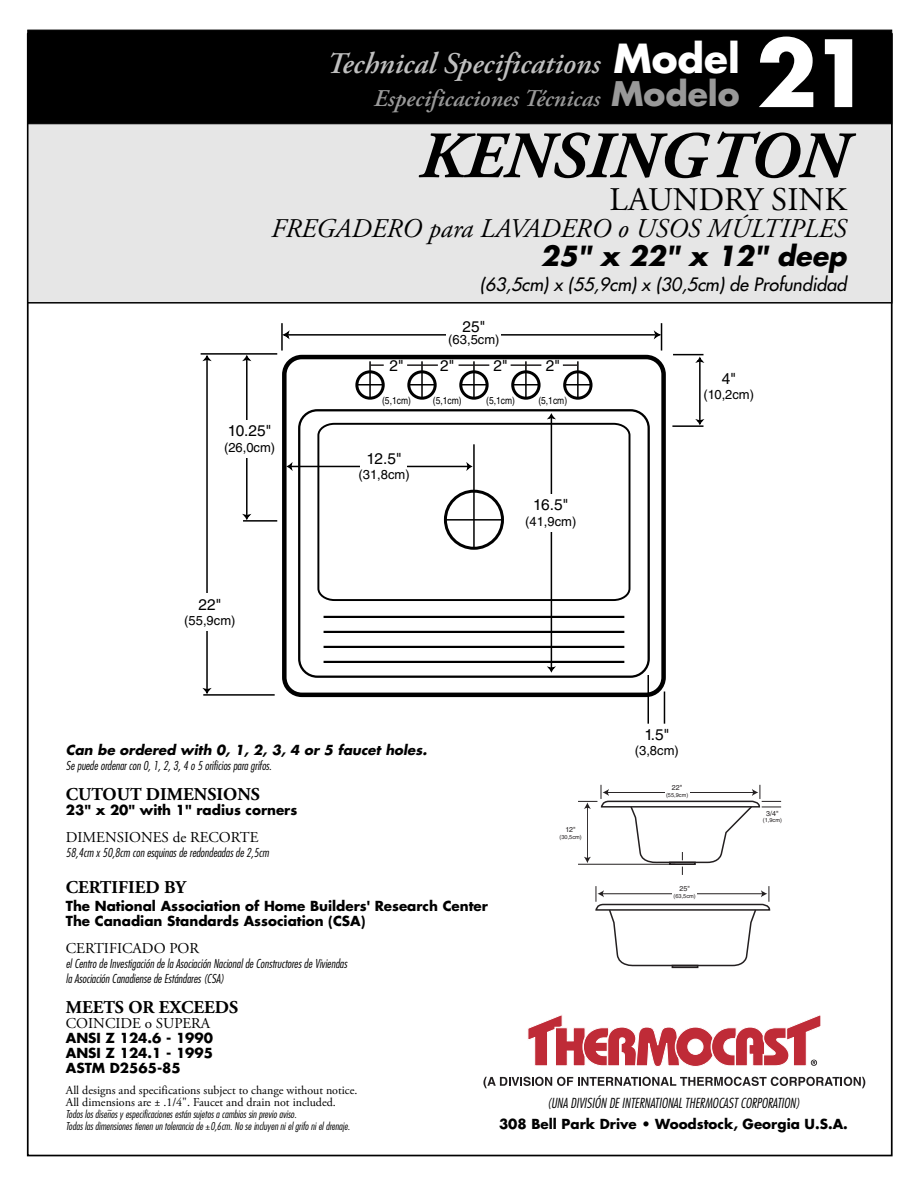
<style>
.page{position:relative;width:918px;height:1188px;background:#fff}
.page>*{position:absolute;margin:0;border:0;box-sizing:border-box;transform-origin:0 0}
.t1{font:700 90px "Futura Std";color:#fff}
.t2{font:italic 700 66px "Adobe Garamond Pro";color:#000}
.t3{font:33px "Adobe Garamond Pro";color:#000}
.t4{font:italic 600 30px "Adobe Garamond Pro";color:#bfbfbf}
.t5{font:italic 27px "Adobe Garamond Pro";color:#000}
.t6{font:italic 700 27px "Futura Std";color:#000}
.t7{font:italic 600 24px "Adobe Garamond Pro";color:#999}
.t8{font:700 18px "Adobe Garamond Pro";color:#000}
.t9{font:italic 500 18px "Futura Std";color:#000}
.t10{font:15.45px "Helvetica LT Std";letter-spacing:-.02em;color:#000}
.t11{font:15px "Adobe Garamond Pro";color:#000}
.t12{font:700 13.5px/15px "Futura Std";color:#000}
.t13{font:italic 300 condensed 13.5px "Futura Std";color:#000}
.t14{font:italic 700 13.5px "Futura Std";color:#000}
.t15{font:13.05px "Helvetica LT Std";color:#000}
.t16{font:italic 300 condensed 12px/15px "Futura Std";color:#000}
.t17{font:12px/12px "Adobe Garamond Pro";color:#000}
.t18{font:italic 300 condensed 10.5px/12px "Futura Std";color:#000}
.t19{font:italic 300 condensed 10.5px "Futura Std";color:#231f20}
.t20{font:10.05px "Helvetica LT Std";color:#000;scale:.85 1}
.t21{font:7.2px "Helvetica LT Std";color:#231f20}
.t22{font:5.7px "Helvetica LT Std";color:#231f20}
.s1{font-family:"Futura Std";font-weight:700;font-style:normal;font-size:39px;color:#fff}
.s2{font-family:"Futura Std";font-weight:700;font-style:normal;font-size:33px}
.s3{font-family:"Adobe Garamond Pro";font-weight:400;font-style:normal;font-stretch:normal}
</style>
<div class="page">
<div style="left:27px;top:33px;width:866px;height:1123px;background:#fff;border:2px solid #000"></div>
<div style="left:27px;top:33px;width:865px;height:271px;background:#e6e6e6;border:2px solid #000"></div>
<div style="left:28px;top:30px;width:864px;height:94px;background:#000;border:1px solid #000"></div>
<hr style="left:287px;top:334px;width:368px;height:2px;background:#000">
<svg style="left:283px;top:330px;width:8px;height:10px"></svg>
<div style="left:446px;top:326px;width:55px;height:18px;background:#fff"></div>
<hr style="left:246px;top:359px;width:2px;height:157px;background:#000">
<svg style="left:242px;top:512px;width:10px;height:8px"></svg>
<svg style="left:242px;top:355px;width:10px;height:8px"></svg>
<hr style="left:201px;top:353px;width:76px;height:2px;background:#000">
<hr style="left:281px;top:323px;width:2px;height:28px;background:#000">
<svg style="left:652px;top:323px;width:10px;height:28px"></svg>
<hr style="left:243px;top:520px;width:34px;height:2px;background:#000">
<div style="left:226px;top:420px;width:47px;height:37px;background:#fff"></div>
<hr style="left:206px;top:359px;width:2px;height:331px;background:#000">
<svg style="left:202px;top:686px;width:10px;height:8px"></svg>
<svg style="left:200px;top:354px;width:15px;height:9px"></svg>
<hr style="left:203px;top:694px;width:72px;height:2px;background:#000">
<div style="left:186px;top:593px;width:47px;height:38px;background:#fff"></div>
<svg style="left:483px;top:1077px;width:382px;height:11px"></svg>
<svg style="left:528px;top:1015px;width:293px;height:52px"></svg>
<div style="left:672px;top:965px;width:26px;height:3px;border:2px solid #231f20"></div>
<svg style="left:595px;top:886px;width:176px;height:81px"></svg>
<div style="left:672px;top:885px;width:25px;height:15px;background:#fff"></div>
<svg style="left:578px;top:785px;width:203px;height:90px"></svg>
<div style="left:665px;top:784px;width:25px;height:15px;background:#fff"></div>
<div style="left:282px;top:355px;width:384px;height:342px;border:4px solid #000;border-radius:18px"></div>
<hr style="left:324px;top:661px;width:300px;height:2px;background:#000">
<hr style="left:324px;top:646px;width:300px;height:2px;background:#000">
<hr style="left:324px;top:631px;width:300px;height:2px;background:#000">
<hr style="left:324px;top:616px;width:300px;height:2px;background:#000">
<div style="left:298px;top:409px;width:352px;height:269px;border:2px solid #000;border-radius:18px"></div>
<svg style="left:316px;top:422px;width:315px;height:180px"></svg>
<div style="left:444px;top:490px;width:60px;height:60px;border:3px solid #000;border-radius:50%"></div>
<hr style="left:473px;top:444px;width:2px;height:104px;background:#000">
<hr style="left:445px;top:519px;width:58px;height:2px;background:#000">
<hr style="left:699px;top:361px;width:2px;height:60px;background:#000">
<svg style="left:695px;top:356px;width:10px;height:9px"></svg>
<svg style="left:695px;top:417px;width:10px;height:8px"></svg>
<hr style="left:672px;top:425px;width:32px;height:2px;background:#000">
<hr style="left:551px;top:417px;width:1px;height:252px;background:#000">
<svg style="left:547px;top:413px;width:9px;height:8px"></svg>
<svg style="left:547px;top:665px;width:9px;height:8px"></svg>
<hr style="left:673px;top:354px;width:31px;height:1px;background:#000">
<hr style="left:648px;top:675px;width:1px;height:49px;background:#000">
<hr style="left:664px;top:692px;width:1px;height:32px;background:#000">
<hr style="left:291px;top:466px;width:178px;height:1px;background:#000">
<svg style="left:464px;top:458px;width:9px;height:17px"></svg>
<svg style="left:286px;top:459px;width:9px;height:16px"></svg>
<div style="left:355px;top:370px;width:30px;height:30px;border:3px solid #000;border-radius:50%"></div>
<hr style="left:369px;top:361px;width:2px;height:37px;background:#000">
<div style="left:407px;top:370px;width:30px;height:30px;border:3px solid #000;border-radius:50%"></div>
<hr style="left:421px;top:361px;width:2px;height:37px;background:#000">
<div style="left:459px;top:370px;width:30px;height:30px;border:3px solid #000;border-radius:50%"></div>
<hr style="left:473px;top:361px;width:2px;height:37px;background:#000">
<div style="left:511px;top:370px;width:30px;height:30px;border:3px solid #000;border-radius:50%"></div>
<hr style="left:525px;top:361px;width:2px;height:37px;background:#000">
<div style="left:563px;top:370px;width:30px;height:30px;border:3px solid #000;border-radius:50%"></div>
<hr style="left:577px;top:361px;width:2px;height:37px;background:#000">
<hr style="left:357px;top:384px;width:26px;height:2px;background:#000">
<hr style="left:409px;top:384px;width:26px;height:2px;background:#000">
<hr style="left:461px;top:384px;width:26px;height:2px;background:#000">
<hr style="left:513px;top:384px;width:26px;height:2px;background:#000">
<hr style="left:565px;top:384px;width:26px;height:2px;background:#000">
<svg style="left:370px;top:364px;width:14px;height:2px"></svg>
<hr style="left:407px;top:364px;width:31px;height:2px;background:#231f20">
<hr style="left:459px;top:364px;width:30px;height:2px;background:#231f20">
<hr style="left:511px;top:364px;width:30px;height:2px;background:#231f20">
<svg style="left:563px;top:364px;width:15px;height:2px"></svg>
<div style="left:361px;top:447px;width:46px;height:38px;background:#fff"></div>
<div style="left:527px;top:494px;width:47px;height:37px;background:#fff"></div>
<h3 class="t4" style="left:327px;top:46px;width:414px">Technical Specifications <span class="s1">Model</span></h3>
<h3 class="t7" style="left:374px;top:85px;width:367px">Especificaciones Técnicas <span class="s2">Modelo</span></h3>
<h1 class="t1" style="left:756px;top:13px;width:118px">21</h1>
<h2 class="t2" style="left:419px;top:118px;width:429px">KENSINGTON</h2>
<h3 class="t3" style="left:610px;top:180px;width:239px">LAUNDRY SINK</h3>
<h3 class="t5" style="left:271px;top:212px;width:577px">FREGADERO para LAVADERO o USOS MÚLTIPLES</h3>
<h3 class="t6" style="left:541px;top:238px;width:308px">25" x 22" x 12" deep</h3>
<h3 class="t9" style="left:480px;top:273px;width:368px">(63,5cm) x (55,9cm) x (30,5cm) de Profundidad</h3>
<p class="t10" style="left:463px;top:318px;width:24px">25"</p>
<p class="t15" style="left:448px;top:332px;width:53px">(63,5cm)</p>
<p class="t10" style="left:228px;top:422px;width:45px">10.25"</p>
<p class="t15" style="left:224px;top:440px;width:53px">(26,0cm)</p>
<p class="t10" style="left:199px;top:595px;width:24px">22"</p>
<p class="t15" style="left:184px;top:613px;width:53px">(55,9cm)</p>
<p class="t10" style="left:390px;top:356px;width:16px">2"</p>
<p class="t20" style="left:382px;top:395px;width:35px">(5,1cm)</p>
<p class="t10" style="left:367px;top:449px;width:36px">12.5"</p>
<p class="t15" style="left:358px;top:467px;width:53px">(31,8cm)</p>
<p class="t10" style="left:440px;top:356px;width:16px">2"</p>
<p class="t20" style="left:433px;top:395px;width:35px">(5,1cm)</p>
<p class="t10" style="left:494px;top:356px;width:16px">2"</p>
<p class="t20" style="left:486px;top:395px;width:35px">(5,1cm)</p>
<p class="t10" style="left:546px;top:356px;width:16px">2"</p>
<p class="t20" style="left:538px;top:395px;width:35px">(5,1cm)</p>
<p class="t10" style="left:533px;top:496px;width:36px">16.5"</p>
<p class="t15" style="left:525px;top:513px;width:53px">(41,9cm)</p>
<p class="t10" style="left:722px;top:370px;width:16px">4"</p>
<p class="t15" style="left:704px;top:387px;width:52px">(10,2cm)</p>
<p class="t14" style="left:66px;top:741px;width:363px">Can be ordered with 0, 1, 2, 3, 4 or 5 faucet holes.</p>
<p class="t16" style="left:66px;top:758px;width:207px">Se puede ordenar con 0, 1, 2, 3, 4 o 5 orificios para grifos.</p>
<h3 class="t8" style="left:66px;top:784px;width:196px">CUTOUT DIMENSIONS</h3>
<p class="t12" style="left:66px;top:802px;width:233px">23" x 20" with 1" radius corners</p>
<p class="t11" style="left:66px;top:828px;width:194px">DIMENSIONES de RECORTE</p>
<p class="t16" style="left:66px;top:845px;width:204px">58,4cm x 50,8cm con esquinas de redondeadas de 2,5cm</p>
<h3 class="t8" style="left:66px;top:877px;width:121px">CERTIFIED BY</h3>
<p class="t12" style="left:66px;top:898px;width:424px">The National Association of Home Builders' Research Center<br>The Canadian Standards Association (CSA)</p>
<p class="t11" style="left:66px;top:939px;width:135px">CERTIFICADO POR</p>
<p class="t16" style="left:66px;top:956px;width:283px">el Centro de Investigación de la Asociación Nacional de Constructores de Viviendas la Asociación Canadiense de Estándares (CSA)</p>
<h3 class="t8" style="left:66px;top:997px;width:174px">MEETS OR EXCEEDS</h3>
<p class="t11" style="left:66px;top:1014px;width:146px">COINCIDE o SUPERA</p>
<p class="t12" style="left:66px;top:1030px;width:149px;text-align:justify">ANSI Z 124.6 - 1990<br>ANSI Z 124.1 - 1995<br>ASTM D2565-85</p>
<p class="t17" style="left:66px;top:1084px;width:293px">All designs and specifications subject to change without notice.<br>All dimensions are ± .1/4". Faucet and drain not included.</p>
<p class="t18" style="left:66px;top:1108px;width:286px">Todos los disenos y especificaciones están sujetos a cambios sin previo aviso.<br>Todas las dimensiones tienen un tolerancia de <span class="s3">±</span>0,6cm. No se incluyen ni el grifo ni el drenaje.</p>
<p class="t19" style="left:107px;top:1103px;width:6px">~</p>
<p class="t10" style="left:645px;top:725px;width:26px">1.5"</p>
<p class="t15" style="left:635px;top:743px;width:45px">(3,8cm)</p>
<p class="t21" style="left:566px;top:825px;width:12px">12"</p>
<p class="t22" style="left:560px;top:833px;width:24px">(30,5cm)</p>
<p class="t21" style="left:672px;top:783px;width:12px">22"</p>
<p class="t22" style="left:666px;top:792px;width:24px">(55,9cm)</p>
<p class="t21" style="left:679px;top:885px;width:12px">25"</p>
<p class="t22" style="left:674px;top:893px;width:24px">(63,5cm)</p>
<p class="t21" style="left:766px;top:809px;width:14px">3/4"</p>
<p class="t22" style="left:763px;top:817px;width:21px">(1,9cm)</p>
<p class="t13" style="left:547px;top:1095px;width:254px">(UNA DIVISIÓN DE INTERNATIONAL THERMOCAST CORPORATION)</p>
<p class="t12" style="left:499px;top:1117px;width:350px">308 Bell Park Drive • Woodstock, Georgia U.S.A.</p>
</div>
